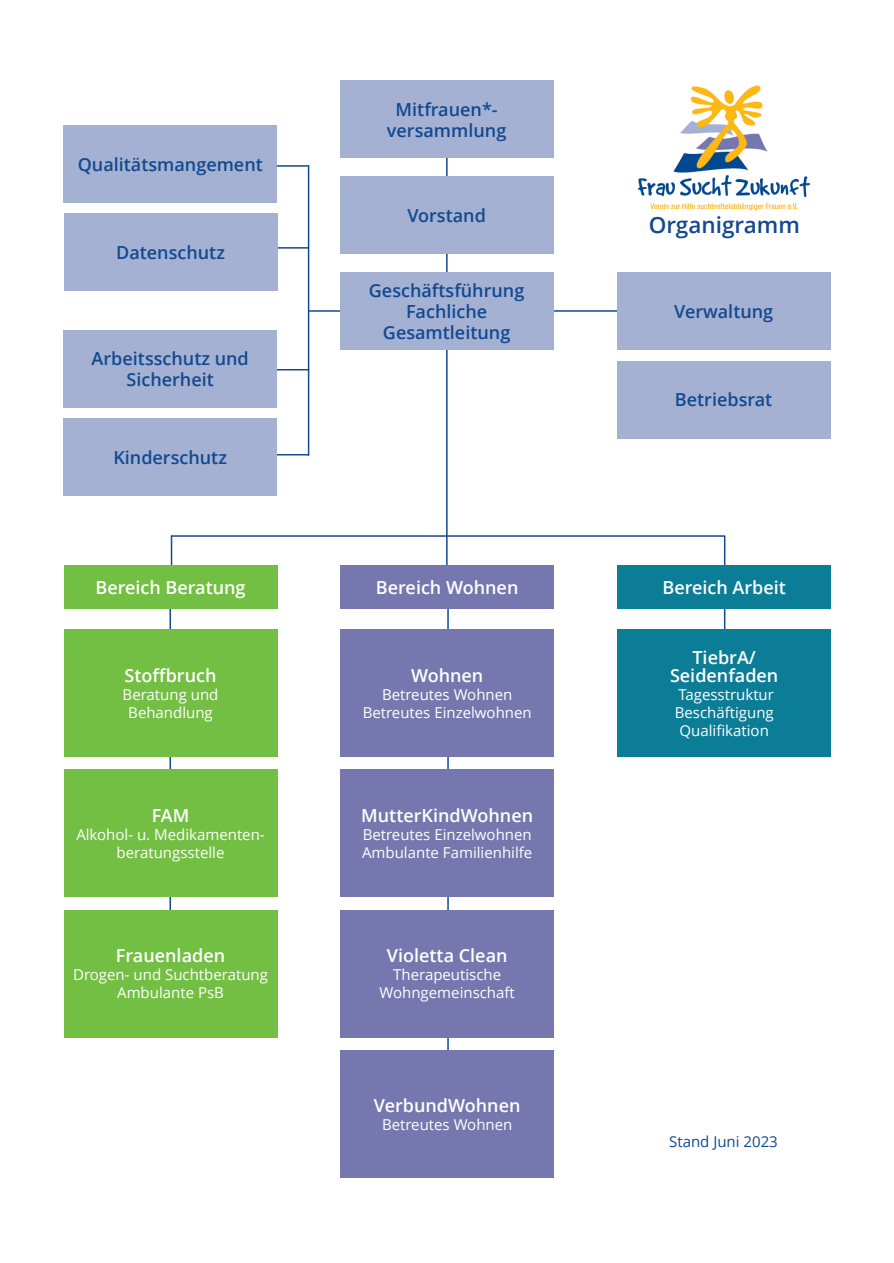
<style>
.page{position:relative;width:894px;height:1263px;background:#fff}
.page>*{position:absolute;margin:0;border:0;box-sizing:border-box;transform-origin:0 0}
.t1{font:600 22.5px "Open Sans";color:#12498f}
.t2{font:600 18px/21px "Open Sans";color:#12498f;text-align:center}
.t3{font:600 18px/18px "Open Sans";color:#fff;text-align:center}
.t4{font:15px/18px "Open Sans";color:#fff;text-align:center}
.t5{font:15px "Open Sans";color:#12498f}
</style>
<div class="page">
<hr style="left:446px;top:84px;width:1px;height:484px;background:#12498f">
<hr style="left:723px;top:596px;width:2px;height:152px;background:#12498f">
<hr style="left:447px;top:598px;width:1px;height:521px;background:#12498f">
<hr style="left:169px;top:595px;width:2px;height:432px;background:#12498f">
<svg style="left:170px;top:534px;width:556px;height:34px"></svg>
<hr style="left:171px;top:536px;width:1px;height:31px;background:#12498f">
<hr style="left:308px;top:310px;width:319px;height:2px;background:#12498f">
<hr style="left:308px;top:166px;width:1px;height:289px;background:#12498f">
<img style="left:638px;top:85px;width:171px;height:126px">
<div style="left:64px;top:125px;width:213px;height:78px;background:#a5b1d3"></div>
<hr style="left:273px;top:454px;width:35px;height:1px;background:#12498f">
<hr style="left:271px;top:247px;width:37px;height:2px;background:#12498f">
<div style="left:340px;top:81px;width:213px;height:77px;background:#a5b1d3"></div>
<div style="left:340px;top:176px;width:213px;height:78px;background:#a5b1d3"></div>
<div style="left:340px;top:272px;width:213px;height:78px;background:#a5b1d3"></div>
<hr style="left:272px;top:369px;width:36px;height:1px;background:#12498f">
<div style="left:64px;top:213px;width:213px;height:77px;background:#a5b1d3"></div>
<div style="left:617px;top:272px;width:213px;height:77px;background:#a5b1d3"></div>
<div style="left:64px;top:330px;width:213px;height:77px;background:#a5b1d3"></div>
<div style="left:64px;top:419px;width:213px;height:77px;background:#a5b1d3"></div>
<div style="left:64px;top:565px;width:213px;height:44px;background:#73bf43"></div>
<div style="left:340px;top:565px;width:213px;height:44px;background:#7777af"></div>
<div style="left:617px;top:565px;width:213px;height:44px;background:#0c7d97"></div>
<div style="left:64px;top:629px;width:213px;height:128px;background:#73bf43"></div>
<div style="left:340px;top:629px;width:213px;height:128px;background:#7777af"></div>
<div style="left:617px;top:629px;width:213px;height:128px;background:#0c7d97"></div>
<div style="left:64px;top:769px;width:213px;height:128px;background:#73bf43"></div>
<div style="left:340px;top:769px;width:213px;height:128px;background:#7777af"></div>
<div style="left:64px;top:910px;width:213px;height:127px;background:#73bf43"></div>
<div style="left:340px;top:910px;width:213px;height:127px;background:#7777af"></div>
<div style="left:340px;top:1050px;width:213px;height:128px;background:#7777af"></div>
<div style="left:616px;top:361px;width:213px;height:77px;background:#a5b1d3"></div>
<hr style="left:277px;top:165px;width:31px;height:2px;background:#12498f">
<p class="t2" style="left:78px;top:156px;width:186px">Qualitätsmangement</p>
<p class="t2" style="left:116px;top:243px;width:110px">Datenschutz</p>
<p class="t2" style="left:92px;top:350px;width:159px">Arbeitsschutz und<br>Sicherheit</p>
<p class="t2" style="left:113px;top:449px;width:115px">Kinderschutz</p>
<p class="t2" style="left:387px;top:100px;width:121px">Mitfrauen*- versammlung</p>
<p class="t2" style="left:407px;top:207px;width:80px">Vorstand</p>
<p class="t2" style="left:369px;top:282px;width:157px">Geschäftsführung<br>Fachliche<br>Gesamtleitung</p>
<h1 class="t1" style="left:648px;top:215px;width:153px">Organigramm</h1>
<p class="t2" style="left:674px;top:302px;width:101px">Verwaltung</p>
<p class="t2" style="left:674px;top:391px;width:99px">Betriebsrat</p>
<p class="t3" style="left:95px;top:580px;width:152px">Bereich Beratung</p>
<p class="t3" style="left:376px;top:580px;width:144px">Bereich Wohnen</p>
<p class="t3" style="left:662px;top:580px;width:125px">Bereich Arbeit</p>
<p class="t3" style="left:125px;top:668px;width:93px">Stoffbruch</p>
<p class="t4" style="left:123px;top:687px;width:97px">Beratung und<br>Behandlung</p>
<p class="t3" style="left:152px;top:808px;width:39px">FAM</p>
<p class="t4" style="left:76px;top:827px;width:190px">Alkohol- u. Medikamenten&shy;beratungsstelle</p>
<p class="t3" style="left:116px;top:949px;width:111px">Frauenladen</p>
<p class="t4" style="left:73px;top:967px;width:196px">Drogen- und Suchtberatung<br>Ambulante PsB</p>
<p class="t3" style="left:411px;top:668px;width:74px">Wohnen</p>
<p class="t4" style="left:362px;top:687px;width:170px">Betreutes Wohnen<br>Betreutes Einzelwohnen</p>
<p class="t3" style="left:361px;top:808px;width:173px">MutterKindWohnen</p>
<p class="t4" style="left:362px;top:827px;width:172px;text-align:left">Betreutes Einzelwohnen<br>Ambulante Familienhilfe</p>
<p class="t3" style="left:387px;top:949px;width:122px">Violetta Clean</p>
<p class="t4" style="left:379px;top:967px;width:137px">Therapeutische<br>Wohngemeinschaft</p>
<p class="t3" style="left:374px;top:1098px;width:148px">VerbundWohnen</p>
<p class="t4" style="left:382px;top:1117px;width:132px">Betreutes Wohnen</p>
<p class="t3" style="left:669px;top:650px;width:110px">TiebrA/<br>Seidenfaden</p>
<p class="t4" style="left:674px;top:687px;width:101px">Tagesstruktur<br>Beschäftigung<br>Qualifikation</p>
<p class="t5" style="left:669px;top:1135px;width:110px">Stand Juni 2023</p>
</div>
